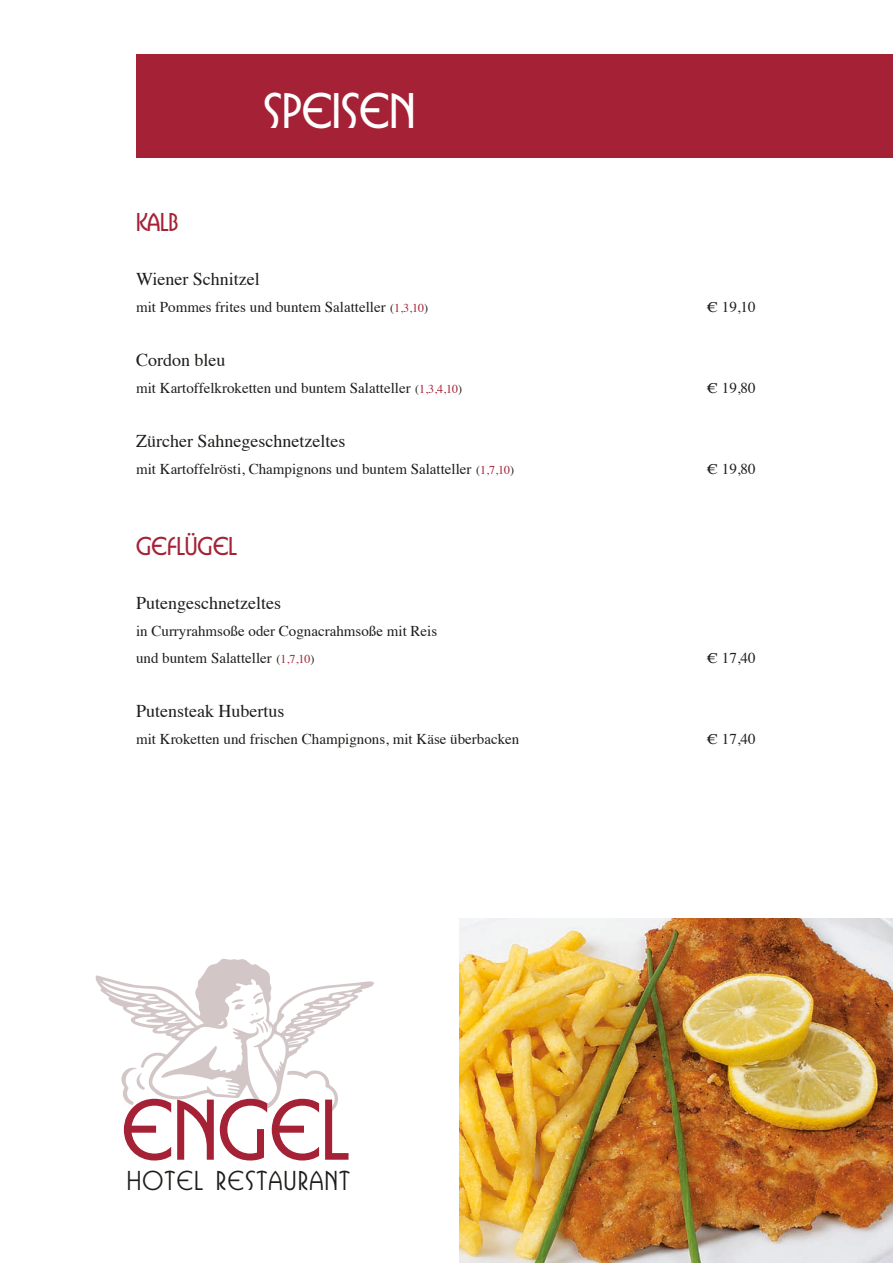
<style>
.page{position:relative;width:893px;height:1263px;background:#fff}
.page>*{position:absolute;margin:0;border:0;box-sizing:border-box;transform-origin:0 0}
.t1{font:700 79.95px "Busorama IT Cby BT";color:#a52136}
.t2{font:700 46.5px "Busorama IT Cby BT";color:#fff}
.t3{font:500 25.5px "Busorama IT Cby BT";letter-spacing:.05em;color:#1d1d1b}
.Essen{font:700 24px "Busorama IT Cby BT";color:#a52136}
.Essen-2{font:18px "Times";color:#1d1d1b}
.Essen-3{font:15px "Times";color:#1d1d1b}
.s1{font-size:12px}
.s2{font-size:12px;color:#a52136}
</style>
<div class="page">
<div style="left:136px;top:54px;width:757px;height:103px;background:#a52136"></div>
<img style="left:459px;top:918px;width:434px;height:345px">
<svg style="left:96px;top:959px;width:278px;height:154px"></svg>
<p class="Essen" style="left:136px;top:208px;width:44px">KALB</p>
<p class="t2" style="left:264px;top:83px;width:153px">SPEISEN</p>
<p class="Essen-2" style="left:136px;top:262px;width:125px">Wiener Schnitzel</p>
<p class="Essen-3" style="left:136px;top:293px;width:294px">mit Pommes frites und buntem Salatteller <span class="s1">(</span><span class="s2">1,3,10</span><span class="s1">)</span></p>
<p class="Essen-3" style="left:707px;top:293px;width:50px">€ 19,10</p>
<p class="Essen-2" style="left:136px;top:343px;width:91px">Cordon bleu</p>
<p class="Essen-3" style="left:136px;top:374px;width:328px">mit Kartoffelkroketten und buntem Salatteller <span class="s1">(</span><span class="s2">1,3,4,10</span><span class="s1">)</span></p>
<p class="Essen-3" style="left:707px;top:374px;width:50px">€ 19,80</p>
<p class="Essen-2" style="left:136px;top:424px;width:211px">Zürcher Sahnegeschnetzeltes</p>
<p class="Essen-3" style="left:136px;top:455px;width:379px">mit Kartoffelrösti, Champignons und buntem Salatteller <span class="s1">(</span><span class="s2">1,7,10</span><span class="s1">)</span></p>
<p class="Essen-3" style="left:707px;top:455px;width:50px">€ 19,80</p>
<p class="Essen" style="left:136px;top:532px;width:102px">GEFLÜGEL</p>
<p class="Essen-2" style="left:136px;top:586px;width:146px">Putengeschnetzeltes</p>
<p class="Essen-3" style="left:136px;top:617px;width:303px">in Curryrahmsoße oder Cognacrahmsoße mit Reis</p>
<p class="Essen-3" style="left:136px;top:644px;width:180px">und buntem Salatteller <span class="s1">(</span><span class="s2">1,7,10</span><span class="s1">)</span></p>
<p class="Essen-3" style="left:707px;top:644px;width:50px">€ 17,40</p>
<p class="Essen-2" style="left:136px;top:694px;width:150px">Putensteak Hubertus</p>
<p class="Essen-3" style="left:136px;top:725px;width:385px">mit Kroketten und frischen Champignons, mit Käse überbacken</p>
<p class="Essen-3" style="left:707px;top:725px;width:50px">€ 17,40</p>
<p class="t1" style="left:122px;top:1083px;width:228px">ENGEL</p>
<p class="t3" style="left:127px;top:1165px;width:225px">HOTEL RESTAURANT</p>
</div>
